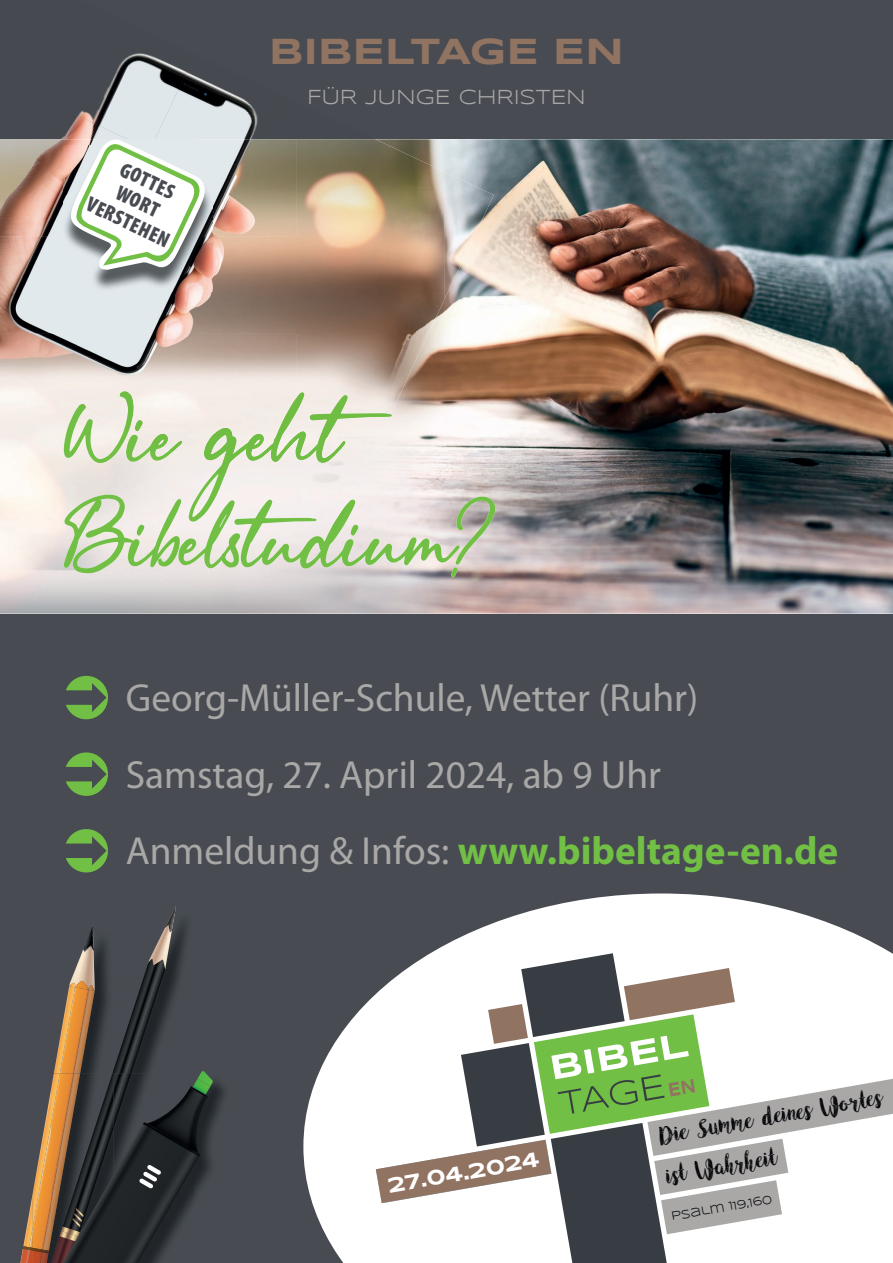
<style>
.page{position:relative;width:893px;height:1263px;background:#484c52}
.page>*{position:absolute;margin:0;border:0;box-sizing:border-box;transform-origin:0 0}
.t1{font:39.3px/76.7px "Myriad Pro";color:#a9a8a7}
.t2{font:700 37.5px "Syncopate";letter-spacing:-.005em;color:#917362}
.t3{font:24.3px/40.7px "Angeline Vintage";color:#020206}
.t4{font:700 21.6px "Syncopate";color:#fff}
.t5{font:900 condensed 21.45px/22.8px "Myriad Pro";color:#484c52;text-align:center}
.t6{font:21px "Syncopate";letter-spacing:-.005em;color:#a9a8a7}
.t7{font:12.15px "Syncopate";color:#020206}
.s1{font-weight:700;color:#71bf44}
</style>
<div class="page">
<img style="left:0;top:139px;width:893px;height:475px">
<img style="left:395px;top:139px;width:99px;height:252px">
<svg style="left:303px;top:893px;width:589px;height:370px;fill:#fff"></svg>
<svg style="left:376px;top:953px;width:517px;height:310px"></svg>
<img style="left:54px;top:1039px;width:6px;height:34px">
<img style="left:60px;top:1022px;width:3px;height:51px">
<img style="left:45px;top:1090px;width:6px;height:33px">
<img style="left:33px;top:1123px;width:18px;height:69px">
<img style="left:52px;top:1202px;width:10px;height:34px">
<img style="left:51px;top:1073px;width:11px;height:129px">
<svg style="left:20px;top:1192px;width:32px;height:71px"></svg>
<img style="left:51px;top:1236px;width:12px;height:27px">
<img style="left:60px;top:1226px;width:3px;height:5px">
<img style="left:60px;top:1231px;width:3px;height:11px">
<svg style="left:63px;top:906px;width:150px;height:357px"></svg>
<svg style="left:64px;top:391px;width:431px;height:186px"></svg>
<img style="left:113px;top:53px;width:42px;height:83px">
<img style="left:155px;top:57px;width:103px;height:82px">
<img style="left:61px;top:79px;width:67px;height:60px">
<img style="left:197px;top:139px;width:99px;height:333px">
<div style="left:296px;top:430px;width:87px;height:97px;background:#f4eeec"></div>
<img style="left:99px;top:291px;width:99px;height:173px">
<img style="left:0;top:139px;width:99px;height:278px">
<img style="left:296px;top:139px;width:99px;height:291px">
<img style="left:395px;top:148px;width:50px;height:257px">
<img style="left:444px;top:172px;width:50px;height:128px">
<img style="left:313px;top:502px;width:36px;height:27px">
<img style="left:158px;top:435px;width:46px;height:19px">
<img style="left:268px;top:392px;width:77px;height:68px">
<img style="left:204px;top:428px;width:66px;height:48px">
<img style="left:78px;top:391px;width:90px;height:56px">
<img style="left:267px;top:450px;width:15px;height:12px">
<img style="left:63px;top:146px;width:149px;height:145px">
<svg style="left:68px;top:136px;width:142px;height:134px"></svg>
<p class="t5" style="left:112px;top:151px;width:91px;rotate:25deg">GOTTES<br>WORT<br>VERSTEHEN</p>
<p class="t2" style="left:269px;top:28px;width:357px">BIBELTAGE EN</p>
<p class="t6" style="left:307px;top:85px;width:280px">FÜR JUNGE CHRISTEN</p>
<p class="t1" style="left:126px;top:659px;width:714px">Georg-Müller-Schule, Wetter (Ruhr)<br>Samstag, 27. April 2024, ab 9 Uhr<br>Anmeldung &amp; Infos: <span class="s1">www.bibeltage-en.de</span></p>
<p class="t4" style="left:386px;top:1172px;width:154px;rotate:-10deg">27.04.2024</p>
<p class="t3" style="left:655px;top:1118px;width:228px;rotate:-10deg">Die Summe deines Wortes ist Wahrheit</p>
<p class="t7" style="left:670px;top:1210px;width:104px;rotate:-10deg">Psalm 119,160</p>
</div>
